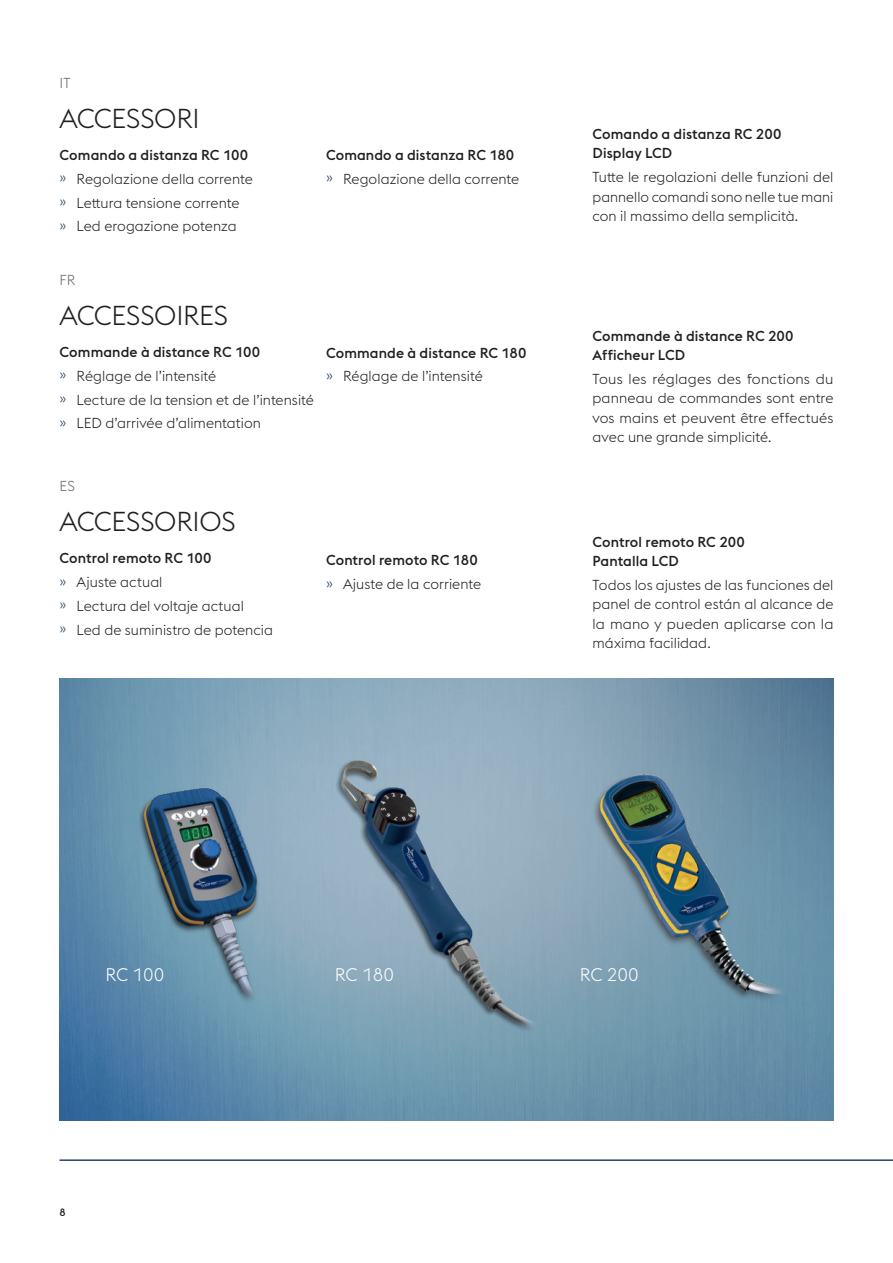
<style>
.page{position:relative;width:893px;height:1263px;background:#fff}
.page>*{position:absolute;margin:0;border:0;box-sizing:border-box;transform-origin:0 0}
.HL-2_single_column{font:300 27px "voestalpine";letter-spacing:-.01em;color:#231f20}
.t1{font:300 18px "voestalpine";color:#fff}
.Copy_9_5_13_EN{font:300 14.25px/19.5px "voestalpine";letter-spacing:.005em;color:#231f20;text-align:justify}
.Copy_9_5_13_DE{font:500 14.25px/19.5px "voestalpine";letter-spacing:.01em;color:#231f20}
.Language_single_colu{font:300 14.25px "voestalpine";color:#6c6d70}
.t2{font:500 10.5px "voestalpine";color:#231f20}
.s1{color:#284264}
</style>
<div class="page">
<hr style="left:60px;top:1159px;width:833px;height:2px;background:#284264">
<img style="left:60px;top:678px;width:773px;height:442px">
<img style="left:318px;top:750px;width:247px;height:300px">
<img style="left:586px;top:761px;width:230px;height:250px">
<img style="left:135px;top:785px;width:132px;height:222px">
<p class="Language_single_colu" style="left:60px;top:75px;width:12px">IT</p>
<p class="HL-2_single_column" style="left:60px;top:103px;width:142px">ACCESSORI</p>
<p class="Copy_9_5_13_DE" style="left:60px;top:145px;width:190px">Comando a distanza RC 100</p>
<p class="Copy_9_5_13_EN" style="left:60px;top:169px;width:195px"><span class="s1">»</span> Regolazione della corrente</p>
<p class="Copy_9_5_13_EN" style="left:60px;top:193px;width:181px"><span class="s1">»</span> Lettura tensione corrente</p>
<p class="Copy_9_5_13_EN" style="left:60px;top:217px;width:179px"><span class="s1">»</span> Led erogazione potenza</p>
<p class="Copy_9_5_13_DE" style="left:326px;top:145px;width:190px">Comando a distanza RC 180</p>
<p class="Copy_9_5_13_EN" style="left:326px;top:169px;width:195px"><span class="s1">»</span> Regolazione della corrente</p>
<p class="Language_single_colu" style="left:60px;top:272px;width:17px">FR</p>
<p class="HL-2_single_column" style="left:60px;top:300px;width:170px">ACCESSOIRES</p>
<p class="Copy_9_5_13_DE" style="left:60px;top:342px;width:202px">Commande à distance RC 100</p>
<p class="Copy_9_5_13_EN" style="left:60px;top:366px;width:158px"><span class="s1">»</span> Réglage de l’intensité</p>
<p class="Copy_9_5_13_EN" style="left:60px;top:390px;width:256px"><span class="s1">»</span> Lecture de la tension et de l’intensité</p>
<p class="Copy_9_5_13_EN" style="left:60px;top:414px;width:203px"><span class="s1">»</span> LED d’arrivée d’alimentation</p>
<p class="Copy_9_5_13_DE" style="left:326px;top:343px;width:202px">Commande à distance RC 180</p>
<p class="Copy_9_5_13_EN" style="left:326px;top:367px;width:158px"><span class="s1">»</span> Réglage de l’intensité</p>
<p class="Language_single_colu" style="left:60px;top:478px;width:17px">ES</p>
<p class="HL-2_single_column" style="left:60px;top:506px;width:178px">ACCESSORIOS</p>
<p class="Copy_9_5_13_DE" style="left:60px;top:548px;width:154px">Control remoto RC 100</p>
<p class="Copy_9_5_13_EN" style="left:60px;top:572px;width:104px"><span class="s1">»</span> Ajuste actual</p>
<p class="Copy_9_5_13_EN" style="left:60px;top:596px;width:186px"><span class="s1">»</span> Lectura del voltaje actual</p>
<p class="Copy_9_5_13_EN" style="left:60px;top:620px;width:215px"><span class="s1">»</span> Led de suministro de potencia</p>
<p class="Copy_9_5_13_DE" style="left:326px;top:550px;width:153px">Control remoto RC 180</p>
<p class="Copy_9_5_13_EN" style="left:326px;top:574px;width:157px"><span class="s1">»</span> Ajuste de la corriente</p>
<p class="Copy_9_5_13_DE" style="left:592px;top:124px;width:191px">Comando a distanza RC 200<br>Display LCD</p>
<p class="Copy_9_5_13_EN" style="left:592px;top:167px;width:242px">Tutte le regolazioni delle funzioni del pannello comandi sono nelle tue mani con il massimo della semplicità.</p>
<p class="Copy_9_5_13_DE" style="left:592px;top:326px;width:203px">Commande à distance RC 200<br>Afficheur LCD</p>
<p class="Copy_9_5_13_EN" style="left:592px;top:369px;width:242px">Tous les réglages des fonctions du panneau de commandes sont entre vos mains et peuvent être effectués avec une grande simplicité.</p>
<p class="Copy_9_5_13_DE" style="left:592px;top:532px;width:154px">Control remoto RC 200<br>Pantalla LCD</p>
<p class="Copy_9_5_13_EN" style="left:592px;top:575px;width:242px">Todos los ajustes de las funciones del panel de control están al alcance de la mano y pueden aplicarse con la máxima facilidad.</p>
<p class="t1" style="left:105px;top:964px;width:61px">RC 100</p>
<p class="t1" style="left:335px;top:964px;width:61px">RC 180</p>
<p class="t1" style="left:580px;top:964px;width:61px">RC 200</p>
<p class="t2" style="left:60px;top:1206px;width:8px">8</p>
</div>
